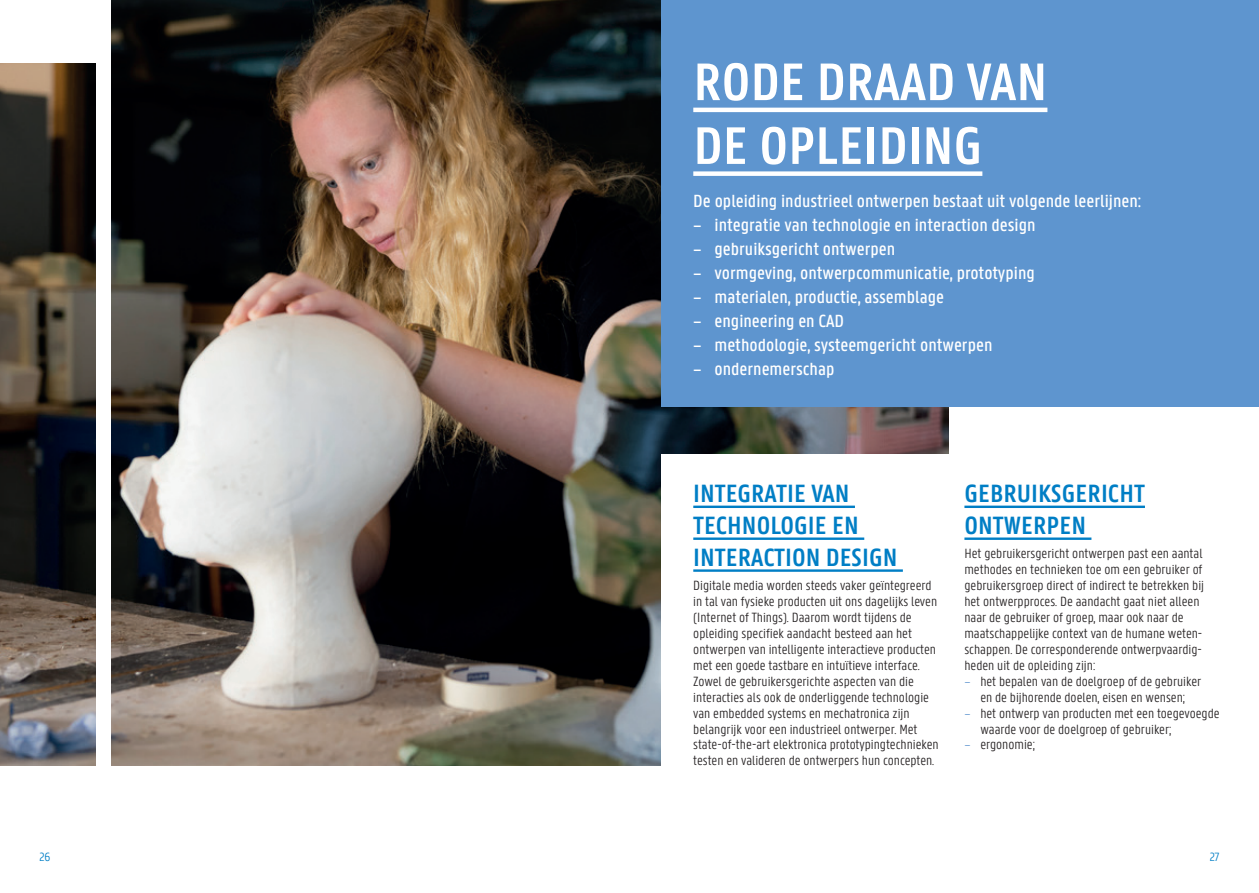
<style>
.page{position:relative;width:1259px;height:893px;background:#fff}
.page>*{position:absolute;margin:0;border:0;box-sizing:border-box;transform-origin:0 0}
.t1{font:600 56.25px/63.8px "U Gent Panno Text";color:#fff}
.t2{font:600 26.7px/32px "U Gent Panno Text";color:#007ec5}
.t3{font:500 18.75px "U Gent Panno Text";color:#fff}
.t4{font:300 14.25px/15.9px "U Gent Panno Text";color:#231f20}
.t5{font:300 12.75px "U Gent Panno Text";color:#007ec5}
.s1{color:#5e95cf}
</style>
<div class="page">
<img style="left:112px;top:0;width:836px;height:765px">
<img style="left:0;top:64px;width:96px;height:701px">
<div style="left:661px;top:0;width:598px;height:407px;background:#5e95cf"></div>
<hr style="left:693px;top:108px;width:354px;height:4px;background:#fff">
<div style="left:693px;top:171px;width:289px;height:5px;background:#fff"></div>
<div style="left:661px;top:454px;width:574px;height:359px;background:#fff"></div>
<hr style="left:693px;top:506px;width:162px;height:2px;background:#007ec5">
<hr style="left:693px;top:537px;width:171px;height:3px;background:#007ec5">
<hr style="left:693px;top:569px;width:210px;height:3px;background:#007ec5">
<hr style="left:964px;top:506px;width:181px;height:2px;background:#007ec5">
<hr style="left:964px;top:537px;width:127px;height:3px;background:#007ec5">
<h1 class="t1" style="left:693px;top:49px;width:356px">RODE DRAAD VAN<br>DE OPLEIDING</h1>
<h3 class="t3" style="left:693px;top:190px;width:449px">De opleiding industrieel ontwerpen bestaat uit volgende leerlijnen:</h3>
<h3 class="t3" style="left:693px;top:214px;width:344px">– integratie van technologie en interaction design</h3>
<h3 class="t3" style="left:693px;top:238px;width:203px">– gebruiksgericht ontwerpen</h3>
<h3 class="t3" style="left:693px;top:262px;width:343px">– vormgeving, ontwerpcommunicatie, prototyping</h3>
<h3 class="t3" style="left:693px;top:286px;width:252px">– materialen, productie, assemblage</h3>
<h3 class="t3" style="left:693px;top:310px;width:152px">– engineering en CAD</h3>
<h3 class="t3" style="left:693px;top:334px;width:301px">– methodologie, systeemgericht ontwerpen</h3>
<h3 class="t3" style="left:693px;top:357px;width:143px">– ondernemerschap</h3>
<h2 class="t2" style="left:693px;top:477px;width:206px">INTEGRATIE VAN<br>TECHNOLOGIE EN<br>INTERACTION DESIGN</h2>
<p class="t4" style="left:693px;top:577px;width:247px">Digitale media worden steeds vaker geïntegreerd in tal van fysieke producten uit ons dagelijks leven (Internet of Things). Daarom wordt tijdens de opleiding specifiek aandacht besteed aan het ontwerpen van intelligente interactieve producten met een goede tastbare en intuïtieve interface.<br>Zowel de gebruikersgerichte aspecten van die interacties als ook de onderliggende technologie van embedded systems en mechatronica zijn belangrijk voor een industrieel ontwerper. Met state-of-the-art elektronica prototypingtechnieken testen en valideren de ontwerpers hun concepten.</p>
<h2 class="t2" style="left:964px;top:477px;width:182px">GEBRUIKSGERICHT<br>ONTWERPEN</h2>
<p class="t4" style="left:964px;top:545px;width:241px">Het gebruikersgericht ontwerpen past een aantal methodes en technieken toe om een gebruiker of gebruikersgroep direct of indirect te betrekken bij het ontwerpproces. De aandacht gaat niet alleen naar de gebruiker of groep, maar ook naar de maatschappelijke context van de humane weten&shy;schappen. De corresponderende ontwerpvaardig&shy;heden uit de opleiding zijn:</p>
<p class="t4" style="left:964px;top:673px;width:238px;text-align:center"><span class="s1">–</span> het bepalen van de doelgroep of de gebruiker en de bijhorende doelen, eisen en wensen;</p>
<p class="t4" style="left:980px;top:705px;width:241px;text-indent:-16px"><span class="s1">–</span> het ontwerp van producten met een toegevoegde waarde voor de doelgroep of gebruiker;</p>
<p class="t4" style="left:964px;top:737px;width:72px"><span class="s1">–</span> ergonomie;</p>
<p class="t5" style="left:39px;top:849px;width:13px">26</p>
<p class="t5" style="left:1209px;top:849px;width:11px">27</p>
</div>
